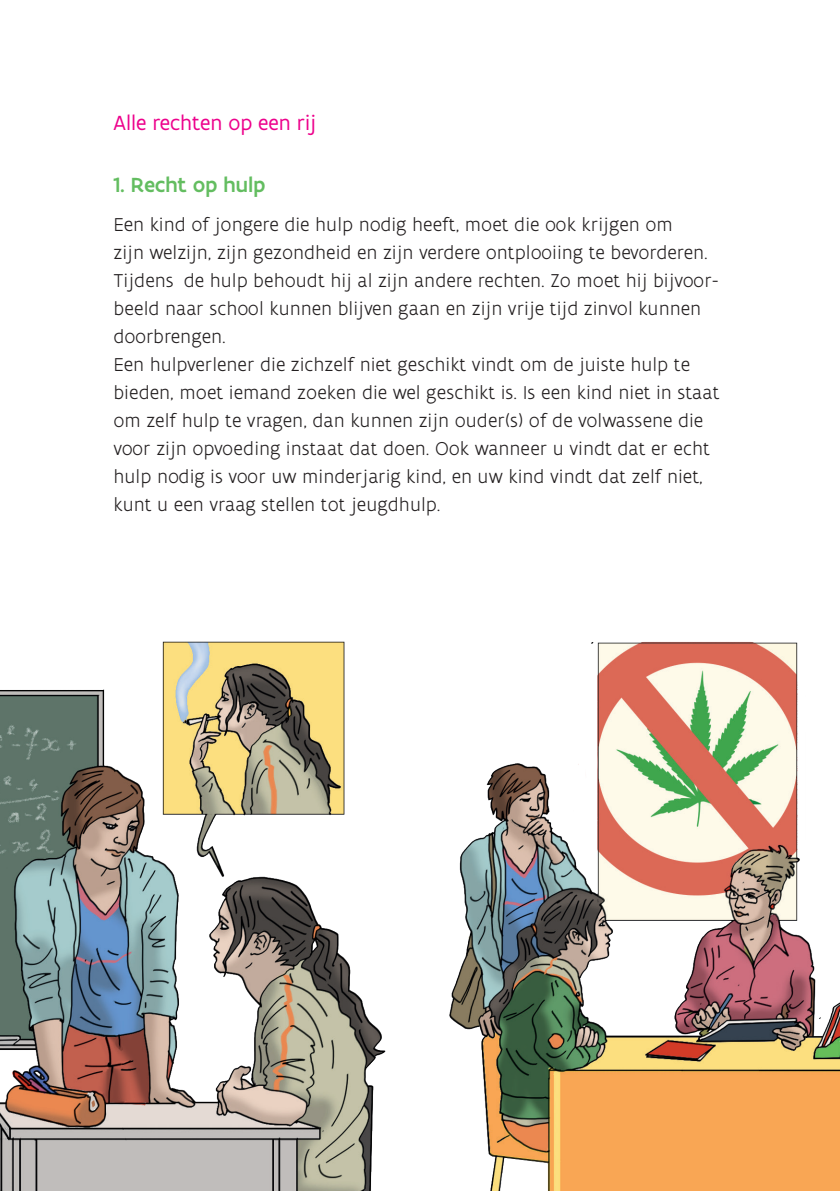
<style>
.page{position:relative;width:840px;height:1191px;background:#fff}
.page>*{position:absolute;margin:0;border:0;box-sizing:border-box;transform-origin:0 0}
.jeugd_kop2{font:22px "Flanders Art Sans";color:#ed028c}
.jeugd_kop3{font:500 22px "Flanders Art Sans";color:#63bd60}
.t1{font:300 20px/28px "Flanders Art Sans";color:#231f20}
</style>
<div class="page">
<img style="left:0;top:641px;width:839px;height:550px">
<p class="jeugd_kop2" style="left:113px;top:109px;width:204px">Alle rechten op een rij</p>
<p class="jeugd_kop3" style="left:113px;top:171px;width:153px">1. Recht op hulp</p>
<p class="t1" style="left:113px;top:210px;width:606px">Een kind of jongere die hulp nodig heeft, moet die ook krijgen om<br>zijn welzijn, zijn gezondheid en zijn verdere ontplooiing te bevorderen.<br>Tijdens de hulp behoudt hij al zijn andere rechten. Zo moet hij bijvoor&shy;beeld naar school kunnen blijven gaan en zijn vrije tijd zinvol kunnen doorbrengen.</p>
<p class="t1" style="left:113px;top:350px;width:607px">Een hulpverlener die zichzelf niet geschikt vindt om de juiste hulp te bieden, moet iemand zoeken die wel geschikt is. Is een kind niet in staat om zelf hulp te vragen, dan kunnen zijn ouder(s) of de volwassene die voor zijn opvoeding instaat dat doen. Ook wanneer u vindt dat er echt hulp nodig is voor uw minderjarig kind, en uw kind vindt dat zelf niet, kunt u een vraag stellen tot jeugdhulp.</p>
</div>
